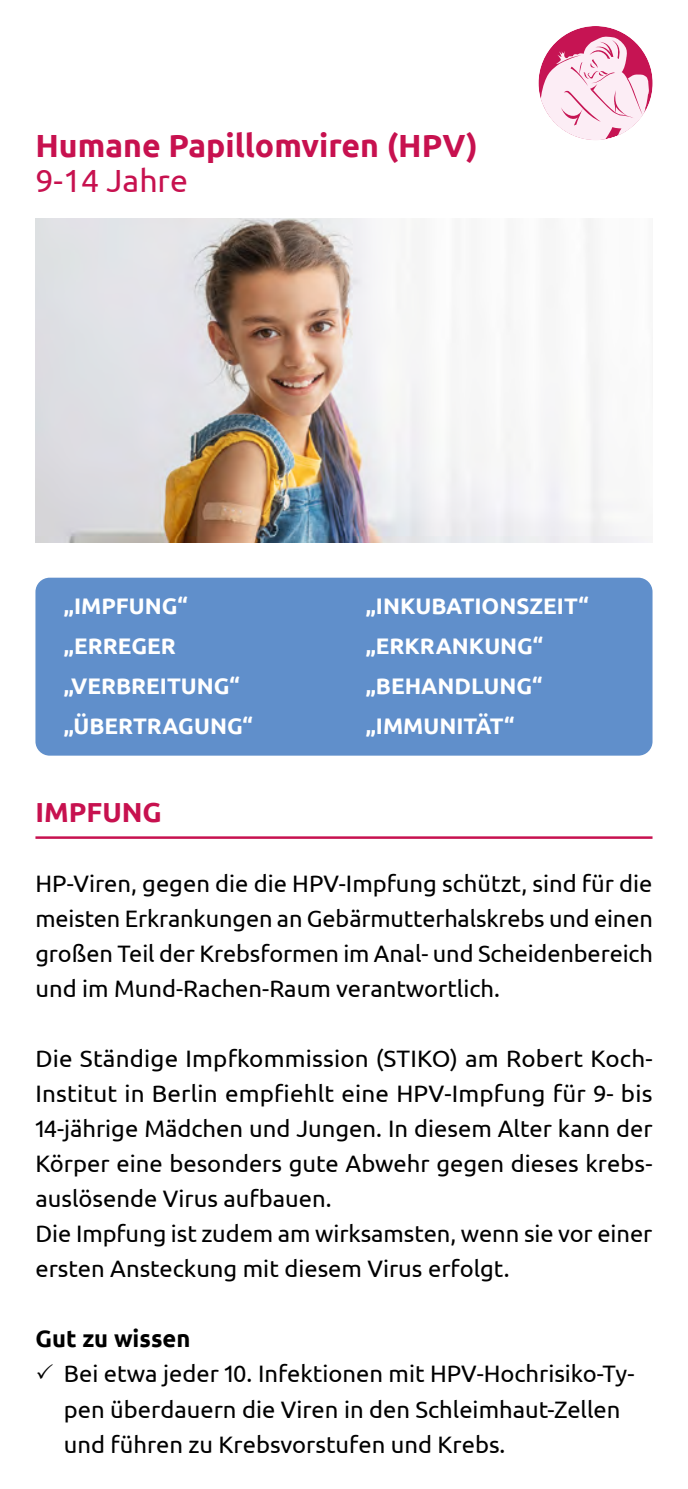
<style>
.page{position:relative;width:688px;height:1489px;background:#fff}
.page>*{position:absolute;margin:0;border:0;box-sizing:border-box;transform-origin:0 0}
.Absatzformat_1{font:700 32px "Ubuntu";color:#c7114f}
.Absatzformat-klein{font:32px "Ubuntu";color:#c7114f}
.H1_headline{font:700 27.5px "Ubuntu";color:#c7114f}
.P_fließtext{font:23.75px/35px "Ubuntu";color:#000;text-align:justify}
.P_fließtext_bold{font:700 23.75px "Ubuntu";color:#000}
.P-kasten{font:700 22.5px "Ubuntu";color:#fff}
</style>
<div class="page">
<hr style="left:35px;top:836px;width:617px;height:2px;background:#c7114f">
<img style="left:35px;top:219px;width:613px;height:323px">
<div style="left:35px;top:577px;width:617px;height:178px;background:#608fcb;border-radius:14px"></div>
<svg style="left:538px;top:26px;width:114px;height:114px"></svg>
<p class="Absatzformat_1" style="left:35px;top:126px;width:444px">Humane Papillomviren (HPV)</p>
<p class="Absatzformat-klein" style="left:35px;top:161px;width:154px">9-14 Jahre</p>
<p class="P-kasten" style="left:64px;top:592px;width:125px">„IMPFUNG“</p>
<p class="P-kasten" style="left:64px;top:632px;width:113px">„ERREGER</p>
<p class="P-kasten" style="left:64px;top:672px;width:177px">„VERBREITUNG“</p>
<p class="P-kasten" style="left:64px;top:712px;width:190px">„ÜBERTRAGUNG“</p>
<h1 class="H1_headline" style="left:35px;top:795px;width:128px">IMPFUNG</h1>
<p class="P-kasten" style="left:365px;top:592px;width:224px">„INKUBATIONSZEIT“</p>
<p class="P-kasten" style="left:365px;top:632px;width:179px">„ERKRANKUNG“</p>
<p class="P-kasten" style="left:365px;top:672px;width:178px">„BEHANDLUNG“</p>
<p class="P-kasten" style="left:365px;top:712px;width:150px">„IMMUNITÄT“</p>
<p class="P_fließtext" style="left:35px;top:865px;width:618px">HP-Viren, gegen die die HPV-Impfung schützt, sind für die meisten Erkrankungen an Gebärmutterhalskrebs und einen großen Teil der Krebsformen im Anal- und Scheidenbereich und im Mund-Rachen-Raum verantwortlich.</p>
<p class="P_fließtext" style="left:35px;top:1040px;width:618px">Die Ständige Impfkommission (STIKO) am Robert Koch-Institut in Berlin empfiehlt eine HPV-Impfung für 9- bis 14-jährige Mädchen und Jungen. In diesem Alter kann der Körper eine besonders gute Abwehr gegen dieses krebs&shy;auslösende Virus aufbauen.</p>
<p class="P_fließtext" style="left:35px;top:1215px;width:618px">Die Impfung ist zudem am wirksamsten, wenn sie vor einer ersten Ansteckung mit diesem Virus erfolgt.</p>
<p class="P_fließtext_bold" style="left:35px;top:1324px;width:156px">Gut zu wissen</p>
<p class="P_fließtext" style="left:64px;top:1355px;width:572px;text-align:left;text-indent:-28px">✓ Bei etwa jeder 10. Infektionen mit HPV-Hochrisiko-Ty&shy;pen überdauern die Viren in den Schleimhaut-Zellen und führen zu Krebsvorstufen und Krebs.</p>
</div>
